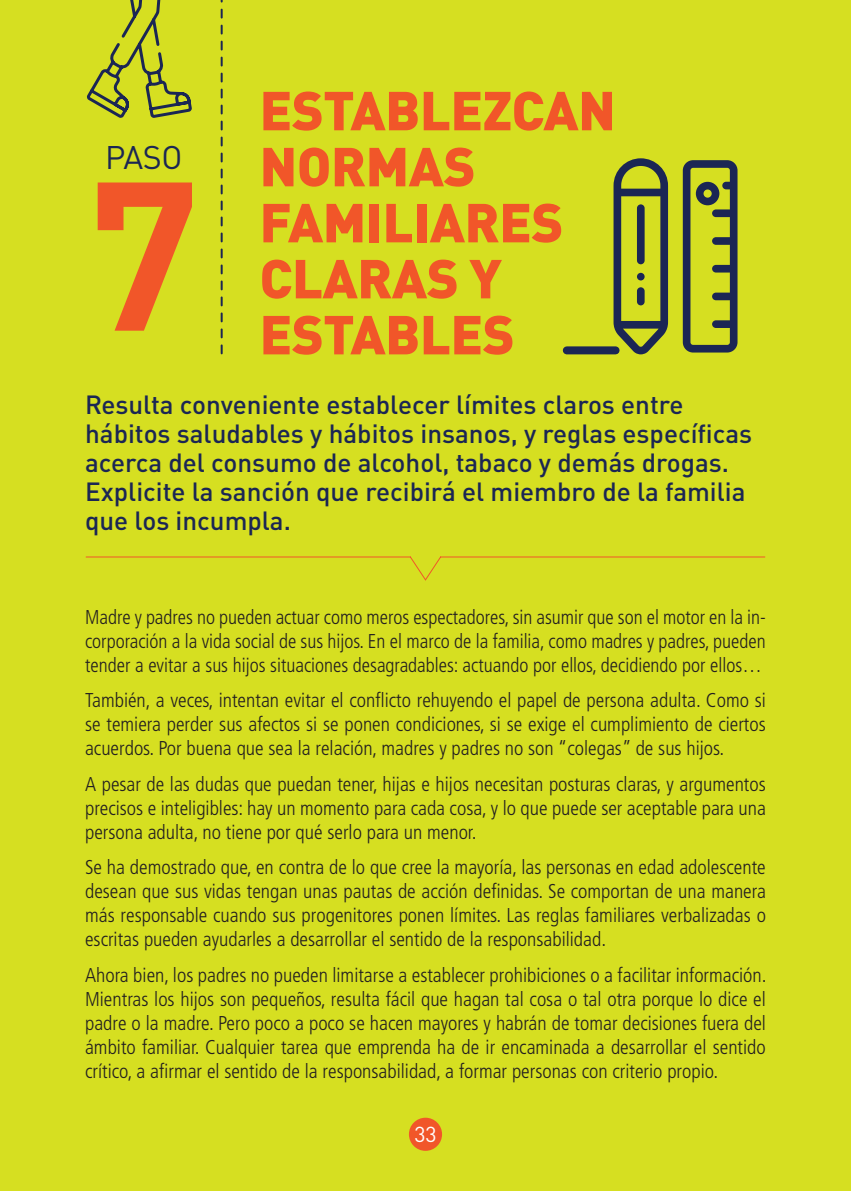
<style>
.page{position:relative;width:851px;height:1191px;background:#fff}
.page>*{position:absolute;margin:0;border:0;box-sizing:border-box;transform-origin:0 0}
.t1{font:700 208px "DIN Pro";color:#f15629}
.t2{font:900 54px/56px "DIN Pro";letter-spacing:-.01em;color:#f15629}
.t3{font:32.2px "DIN Pro";color:#1b2654}
.t4{font:500 26px/29px "DIN Pro";color:#1b2654}
.t5{font:21.4px "DIN Pro";color:#fff}
.t6{font:300 condensed 20px/24px "Frutiger LT Std";color:#231f20;text-align:justify}
</style>
<div class="page">
<div style="left:0;top:0;width:850px;height:1191px;background:#d6df21"></div>
<svg style="left:87px;top:0;width:105px;height:118px"></svg>
<svg style="left:221px;top:0;width:2px;height:353px"></svg>
<svg style="left:85px;top:556px;width:680px;height:25px"></svg>
<svg style="left:613px;top:158px;width:55px;height:196px"></svg>
<div style="left:637px;top:287px;width:7px;height:18px;background:#1b2654;border-radius:4px"></div>
<div style="left:637px;top:204px;width:7px;height:60px;background:#1b2654;border-radius:4px"></div>
<svg style="left:682px;top:160px;width:55px;height:192px"></svg>
<div style="left:637px;top:273px;width:7px;height:7px;background:#1b2654;border-radius:50%"></div>
<div style="left:566px;top:346px;width:49px;height:8px;background:#1b2654"></div>
<div style="left:409px;top:1117px;width:33px;height:33px;background:#f15629;border-radius:50%"></div>
<h3 class="t3" style="left:105px;top:133px;width:79px">PASO</h3>
<h1 class="t1" style="left:87px;top:93px;width:114px">7</h1>
<h2 class="t2" style="left:259px;top:79px;width:358px">ESTABLEZCAN<br>NORMAS<br>FAMILIARES<br>CLARAS Y</h2>
<h2 class="t2" style="left:259px;top:303px;width:257px">ESTABLES</h2>
<p class="t4" style="left:85px;top:388px;width:668px">Resulta conveniente establecer límites claros entre hábitos saludables y hábitos insanos, y reglas específicas acerca del consumo de alcohol, tabaco y demás drogas.<br>Explicite la sanción que recibirá el miembro de la familia que los incumpla.</p>
<p class="t6" style="left:85px;top:605px;width:682px">Madre y padres no pueden actuar como meros espectadores, sin asumir que son el motor en la in&shy;corporación a la vida social de sus hijos. En el marco de la familia, como madres y padres, pueden tender a evitar a sus hijos situaciones desagradables: actuando por ellos, decidiendo por ellos…</p>
<p class="t6" style="left:85px;top:689px;width:682px">También, a veces, intentan evitar el conflicto rehuyendo el papel de persona adulta. Como si se temiera perder sus afectos si se ponen condiciones, si se exige el cumplimiento de ciertos acuerdos. Por buena que sea la relación, madres y padres no son “colegas” de sus hijos.</p>
<p class="t6" style="left:85px;top:772px;width:682px">A pesar de las dudas que puedan tener, hijas e hijos necesitan posturas claras, y argumentos precisos e inteligibles: hay un momento para cada cosa, y lo que puede ser aceptable para una persona adulta, no tiene por qué serlo para un menor.</p>
<p class="t6" style="left:85px;top:855px;width:682px">Se ha demostrado que, en contra de lo que cree la mayoría, las personas en edad adolescente desean que sus vidas tengan unas pautas de acción definidas. Se comportan de una manera más responsable cuando sus progenitores ponen límites. Las reglas familiares verbalizadas o escritas pueden ayudarles a desarrollar el sentido de la responsabilidad.</p>
<p class="t6" style="left:85px;top:963px;width:683px">Ahora bien, los padres no pueden limitarse a establecer prohibiciones o a facilitar información.<br>Mientras los hijos son pequeños, resulta fácil que hagan tal cosa o tal otra porque lo dice el padre o la madre. Pero poco a poco se hacen mayores y habrán de tomar decisiones fuera del ámbito familiar. Cualquier tarea que emprenda ha de ir encaminada a desarrollar el sentido crítico, a afirmar el sentido de la responsabilidad, a formar personas con criterio propio.</p>
<p class="t5" style="left:414px;top:1118px;width:24px">33</p>
</div>
